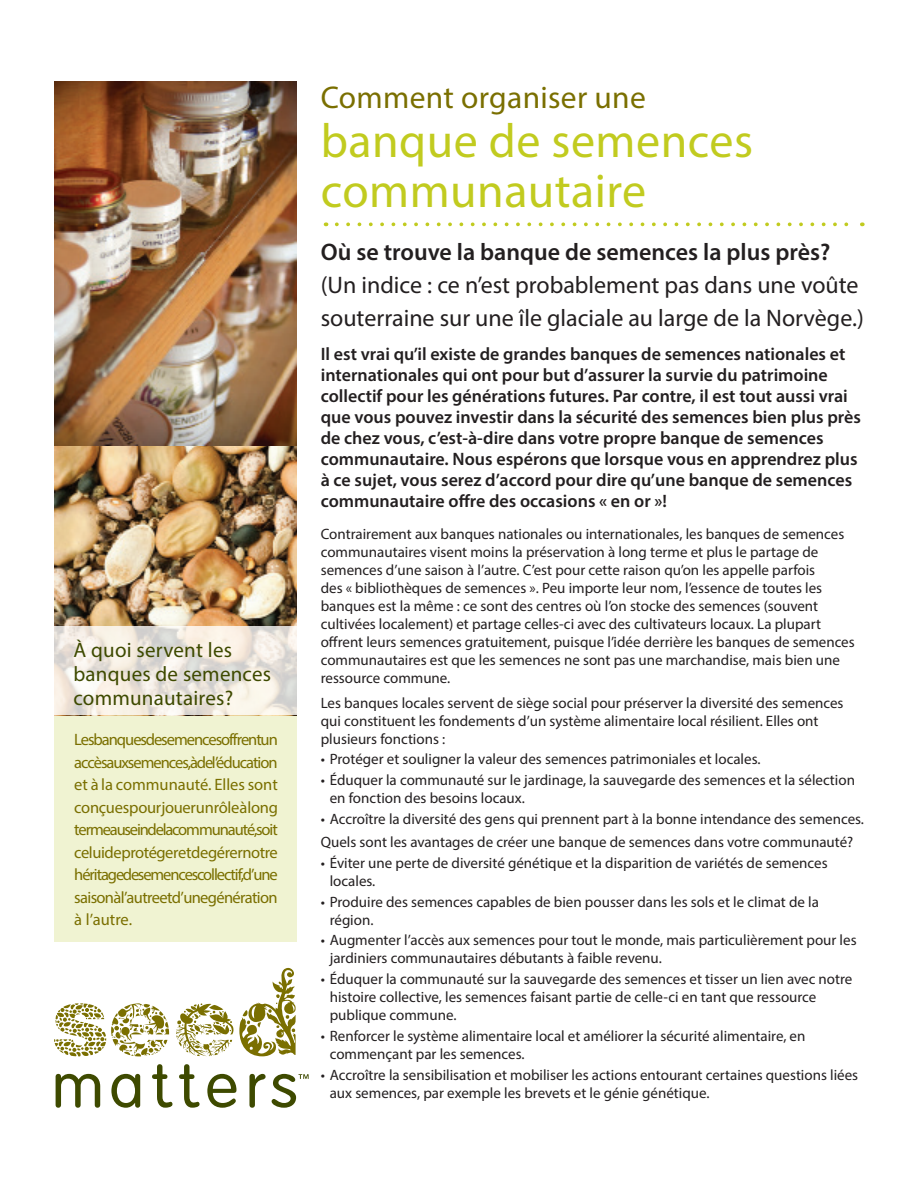
<style>
.page{position:relative;width:918px;height:1188px;background:#fff}
.page>*{position:absolute;margin:0;border:0;box-sizing:border-box;transform-origin:0 0}
.t1{font:48px/49.5px "Myriad Pro";letter-spacing:.01em;color:#c1cb1f}
.t2{font:31.5px "Myriad Pro";letter-spacing:.01em;color:#7a6f00}
.t3{font:24px/33px "Myriad Pro";color:#231f20}
.t4{font:21px/24px "Myriad Pro";letter-spacing:.01em;color:#3e4a00}
.t5{font:600 18px/21px "Myriad Pro";color:#231f20}
.t6{font:16.5px/22.5px "Myriad Pro";letter-spacing:-.04em;color:#7a6f00;text-align:justify}
.t7{font:15px/18px "Myriad Pro";color:#231f20}
.s1{font-weight:600}
</style>
<div class="page">
<div style="left:54px;top:81px;width:243px;height:861px;background:#f0f3d2"></div>
<img style="left:54px;top:81px;width:243px;height:545px">
<svg style="left:54px;top:626px;width:243px;height:89px"></svg>
<svg style="left:337px;top:222px;width:512px;height:4px"></svg>
<svg style="left:56px;top:1074px;width:44px;height:34px"></svg>
<svg style="left:111px;top:1074px;width:29px;height:34px"></svg>
<svg style="left:207px;top:1074px;width:29px;height:34px"></svg>
<svg style="left:249px;top:1074px;width:17px;height:34px"></svg>
<svg style="left:176px;top:968px;width:120px;height:88px"></svg>
<svg style="left:54px;top:1003px;width:115px;height:53px"></svg>
<svg style="left:152px;top:1064px;width:48px;height:44px"></svg>
<svg style="left:272px;top:1074px;width:37px;height:34px"></svg>
<p class="t4" style="left:74px;top:638px;width:199px">À quoi servent les banques de semences communautaires?</p>
<p class="t6" style="left:74px;top:728px;width:205px">Les banques de semences offrent un accès aux semences, à de l’éducation et à la communauté. Elles sont conçues pour jouer un rôle à long terme au sein de la communauté, soit celui de protéger et de gérer notre héritage de semences collectif, d’une saison à l’autre et d’une génération à l’autre.</p>
<p class="t2" style="left:321px;top:78px;width:327px">Comment organiser une</p>
<p class="t1" style="left:321px;top:115px;width:434px">banque de semences communautaire</p>
<p class="t3" style="left:321px;top:235px;width:545px"><span class="s1">Où se trouve la banque de semences la plus près? </span>(Un indice : ce n’est probablement pas dans une voûte souterraine sur une île glaciale au large de la Norvège.)</p>
<p class="t5" style="left:321px;top:343px;width:542px">Il est vrai qu’il existe de grandes banques de semences nationales et internationales qui ont pour but d’assurer la survie du patrimoine collectif pour les générations futures. Par contre, il est tout aussi vrai que vous pouvez investir dans la sécurité des semences bien plus près de chez vous, c’est-à-dire dans votre propre banque de semences communautaire. Nous espérons que lorsque vous en apprendrez plus à ce sujet, vous serez d’accord pour dire qu’une banque de semences communautaire offre des occasions « en or »!</p>
<p class="t7" style="left:321px;top:525px;width:536px">Contrairement aux banques nationales ou internationales, les banques de semences communautaires visent moins la préservation à long terme et plus le partage de semences d’une saison à l’autre. C’est pour cette raison qu’on les appelle parfois<br>des « bibliothèques de semences ». Peu importe leur nom, l’essence de toutes les banques est la même : ce sont des centres où l’on stocke des semences (souvent cultivées localement) et partage celles-ci avec des cultivateurs locaux. La plupart offrent leurs semences gratuitement, puisque l’idée derrière les banques de semences communautaires est que les semences ne sont pas une marchandise, mais bien une ressource commune.</p>
<p class="t7" style="left:321px;top:693px;width:524px">Les banques locales servent de siège social pour préserver la diversité des semences qui constituent les fondements d’un système alimentaire local résilient. Elles ont plusieurs fonctions :</p>
<p class="t7" style="left:321px;top:750px;width:441px">• Protéger et souligner la valeur des semences patrimoniales et locales.</p>
<p class="t7" style="left:330px;top:771px;width:527px;text-indent:-9px">• Éduquer la communauté sur le jardinage, la sauvegarde des semences et la sélection en fonction des besoins locaux.</p>
<p class="t7" style="left:321px;top:809px;width:545px">• Accroître la diversité des gens qui prennent part à la bonne intendance des semences.</p>
<p class="t7" style="left:321px;top:833px;width:534px">Quels sont les avantages de créer une banque de semences dans votre communauté?</p>
<p class="t7" style="left:330px;top:854px;width:499px;text-indent:-9px">• Éviter une perte de diversité génétique et la disparition de variétés de semences locales.</p>
<p class="t7" style="left:330px;top:893px;width:491px;text-indent:-9px">• Produire des semences capables de bien pousser dans les sols et le climat de la région.</p>
<p class="t7" style="left:330px;top:931px;width:528px;text-indent:-9px">• Augmenter l’accès aux semences pour tout le monde, mais particulièrement pour les jardiniers communautaires débutants à faible revenu.</p>
<p class="t7" style="left:330px;top:970px;width:524px;text-indent:-9px">• Éduquer la communauté sur la sauvegarde des semences et tisser un lien avec notre histoire collective, les semences faisant partie de celle-ci en tant que ressource publique commune.</p>
<p class="t7" style="left:330px;top:1027px;width:477px;text-indent:-9px">• Renforcer le système alimentaire local et améliorer la sécurité alimentaire, en commençant par les semences.</p>
<p class="t7" style="left:330px;top:1065px;width:530px;text-indent:-9px">• Accroître la sensibilisation et mobiliser les actions entourant certaines questions liées aux semences, par exemple les brevets et le génie génétique.</p>
</div>
